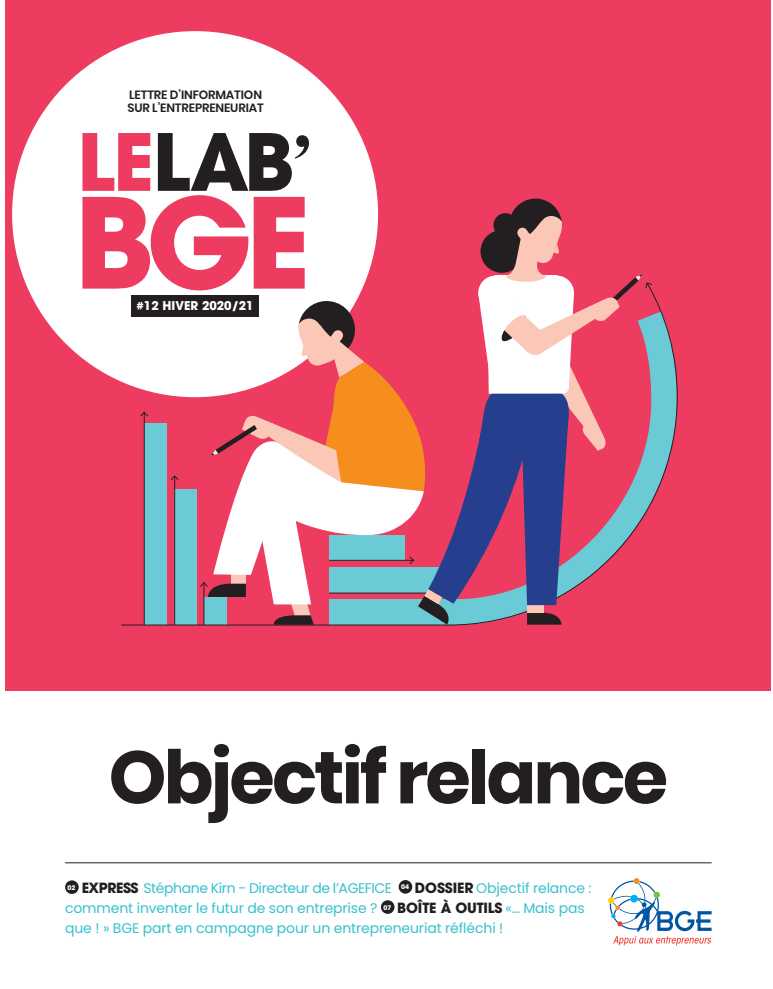
<style>
.page{position:relative;width:773px;height:989px;background:#fff}
.page>*{position:absolute;margin:0;border:0;box-sizing:border-box;transform-origin:0 0}
.t1{font:700 123.9px "Avant Garde";color:#ee3b60}
.t2{font:700 78.1px "Avant Garde";letter-spacing:-.025em;color:#231f20}
.t3{font:700 73.8px "Poppins";letter-spacing:-.04em;color:#231f20}
.t4{font:14px/20px "Poppins";letter-spacing:-.01em;color:#37c1ce}
.t5{font:600 12px/13px "Poppins";letter-spacing:-.01em;color:#231f20}
.t6{font:700 12px "Avant Garde";color:#fff}
.s1{color:#ee3b60}
.s2{font-family:"Chronicle Display"}
.s3{font-family:"Avant Garde";font-weight:700;color:#231f20}
</style>
<div class="page">
<div style="left:6px;top:0;width:765px;height:690px;background:#ee3b60"></div>
<svg style="left:608px;top:878px;width:103px;height:67px"></svg>
<hr style="left:65px;top:862px;width:646px;height:1px;background:#231f20">
<div style="left:65px;top:880px;width:14px;height:13px;background:#231f20;border-radius:50%"></div>
<div style="left:399px;top:880px;width:13px;height:13px;background:#231f20;border-radius:50%"></div>
<div style="left:381px;top:900px;width:13px;height:13px;background:#231f20;border-radius:50%"></div>
<div style="left:12px;top:31px;width:366px;height:366px;background:#fff;border-radius:50%"></div>
<svg style="left:121px;top:293px;width:557px;height:333px"></svg>
<hr style="left:203px;top:582px;width:1px;height:43px;background:#231f20">
<hr style="left:174px;top:476px;width:1px;height:149px;background:#231f20">
<svg style="left:170px;top:475px;width:9px;height:6px"></svg>
<hr style="left:144px;top:412px;width:1px;height:213px;background:#231f20">
<svg style="left:139px;top:411px;width:10px;height:6px"></svg>
<svg style="left:199px;top:198px;width:454px;height:426px"></svg>
<div style="left:493px;top:213px;width:24px;height:24px;background:#231f20;border-radius:50%"></div>
<p class="t5" style="left:127px;top:88px;width:138px">LETTRE D’INFORMATION<br>SUR L’ENTREPRENEURIAT</p>
<h2 class="t2" style="left:77px;top:111px;width:237px"><span class="s1">LE</span>LAB<span class="s2">’</span></h2>
<h1 class="t1" style="left:74px;top:162px;width:238px">BGE</h1>
<p class="t6" style="left:137px;top:298px;width:119px">#12 HIVER 2020/21</p>
<h3 class="t3" style="left:108px;top:734px;width:561px">Objectif relance</h3>
<p class="t4" style="left:65px;top:878px;width:528px"><sup>02</sup> <span class="s3">EXPRESS</span> Stéphane Kirn - Directeur de l’AGEFICE <sup>04</sup> <span class="s3">DOSSIER</span> Objectif relance : comment inventer le futur de son entreprise ? <sup>07</sup> <span class="s3">BOÎTE À OUTILS</span> «… Mais pas que ! » BGE part en campagne pour un entrepreneuriat réfléchi !</p>
</div>
